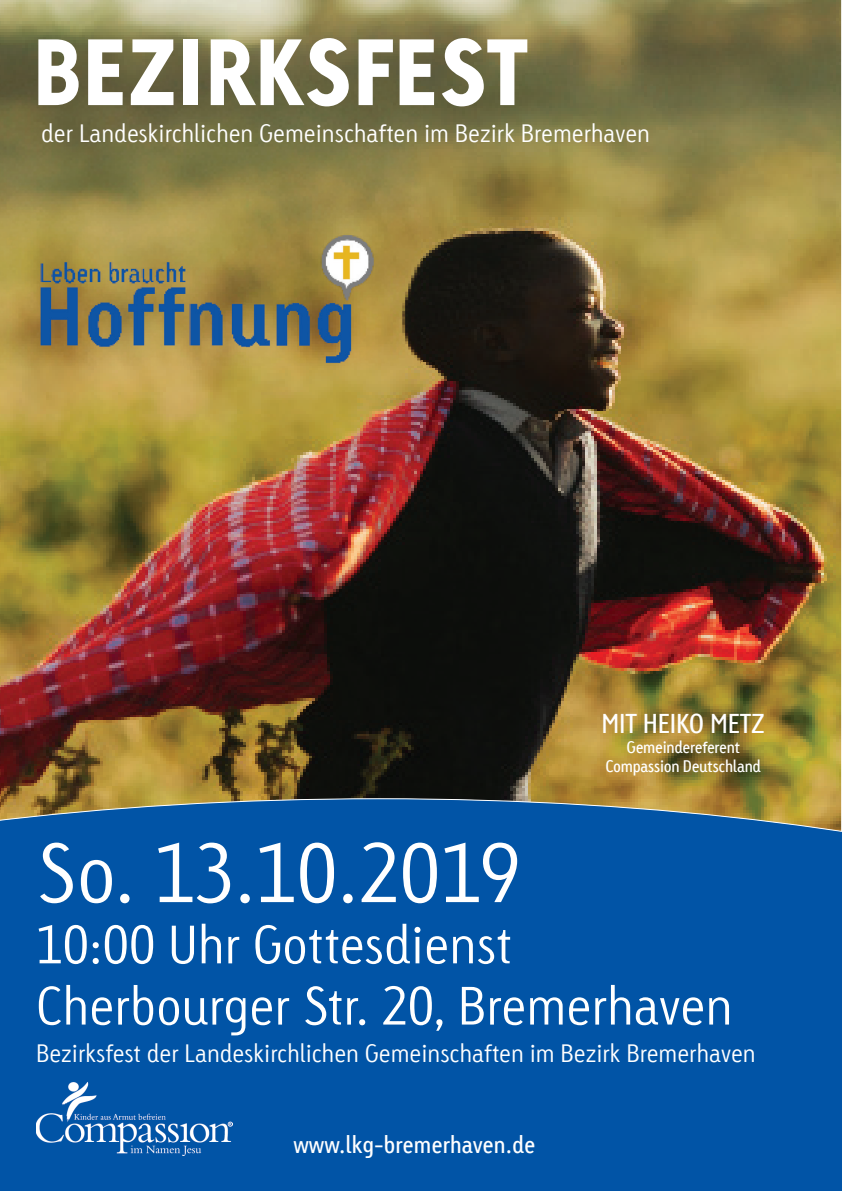
<style>
.page{position:relative;width:842px;height:1191px;background:#fff}
.page>*{position:absolute;margin:0;border:0;box-sizing:border-box;transform-origin:0 0}
.t1{font:89px "Linotype Tetria Black Tab";color:#fff}
.t2{font:79px "Linotype Tetria Light Tab";color:#fff}
.t3{font:51px/61.2px "Linotype Tetria Light Tab";color:#fff}
.t4{font:26px "Linotype Tetria Regular Tab";letter-spacing:-.01em;color:#fff}
.t5{font:24px "Linotype Tetria Light Tab";color:#fff}
.t6{font:23px "Linotype Tetria Regular Tab";color:#fff}
.t7{font:16px/19.2px "Linotype Tetria Regular Tab";letter-spacing:-.02em;color:#fff;text-align:center}
</style>
<div class="page">
<img style="left:0;top:0;width:841px;height:798px">
<div style="left:0;top:798px;width:842px;height:393px;background:#0154a6"></div>
<img style="left:36px;top:1074px;width:196px;height:81px">
<img style="left:0;top:79px;width:421px;height:287px">
<h1 class="t1" style="left:33px;top:13px;width:498px">BEZIRKSFEST</h1>
<p class="t5" style="left:41px;top:119px;width:610px">der Landeskirchlichen Gemeinschaften im Bezirk Bremerhaven</p>
<p class="t4" style="left:602px;top:708px;width:165px">MIT HEIKO METZ</p>
<p class="t7" style="left:605px;top:737px;width:157px">Gemeindereferent<br>Compassion Deutschland</p>
<h2 class="t2" style="left:36px;top:825px;width:486px">So. 13.10.2019</h2>
<h3 class="t3" style="left:36px;top:914px;width:698px">10:00 Uhr Gottesdienst<br>Cherbourger Str. 20, Bremerhaven</h3>
<p class="t5" style="left:36px;top:1038px;width:721px">Bezirksfest der Landeskirchlichen Gemeinschaften im Bezirk Bremerhaven</p>
<p class="t6" style="left:293px;top:1130px;width:244px">www.lkg-bremerhaven.de</p>
</div>
